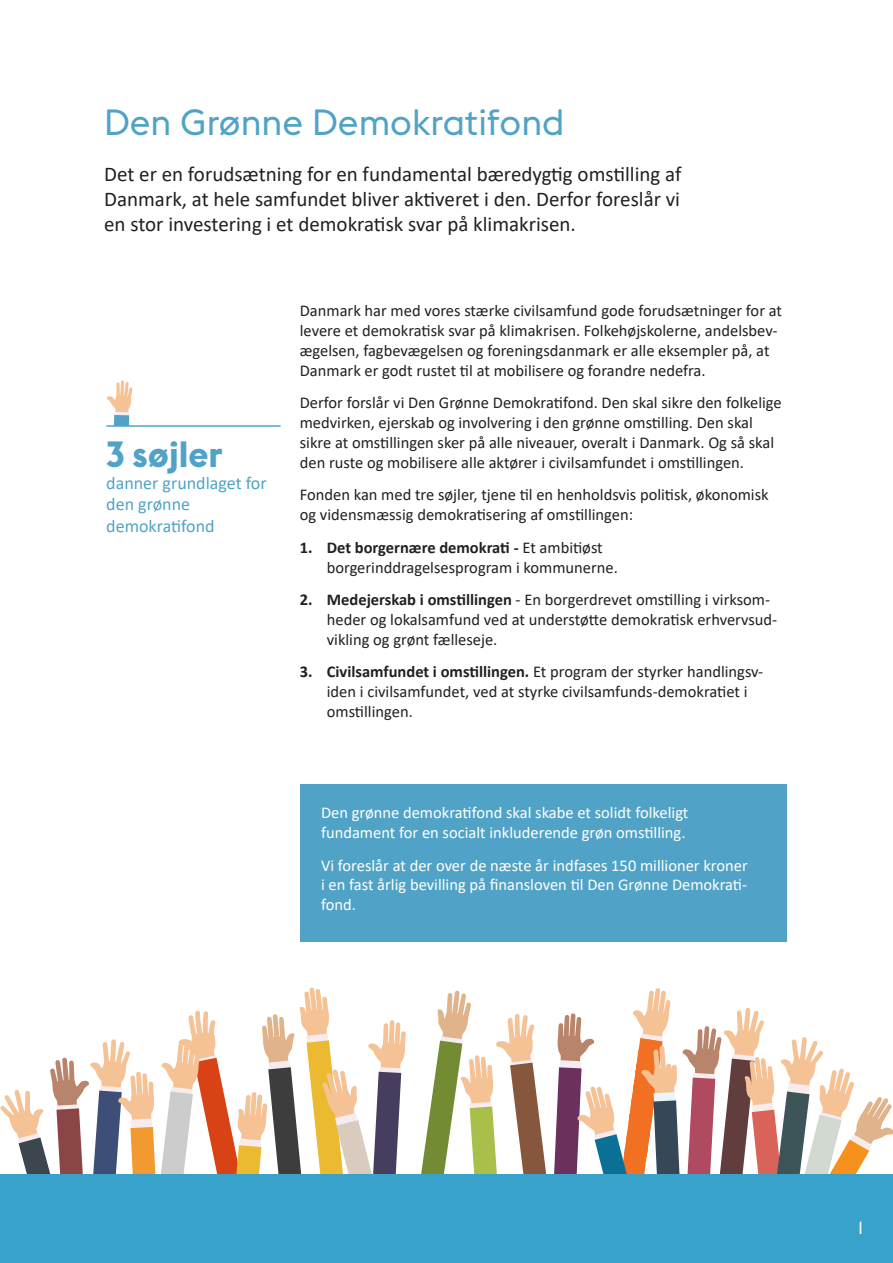
<style>
.page{position:relative;width:893px;height:1263px;background:#fff}
.page>*{position:absolute;margin:0;border:0;box-sizing:border-box;transform-origin:0 0}
.t1{font:36px "Euclid Flex";color:#50a3c6}
.t2{font:700 36px "Euclid Flex";color:#50a3c6}
.t3{font:21px/25.2px "Calibri";color:#231f20;text-align:justify}
.t4{font:18px/21.6px "Calibri";color:#50a3c6}
.t5{font:18px "Euclid Flex";color:#fff}
.Brødtekst{font:16.5px/19.8px "Calibri";color:#231f20}
.Brødtekst-2{font:16.5px/19.8px "Calibri";color:#fff}
.s1{font-weight:700}
</style>
<div class="page">
<svg style="left:0;top:987px;width:893px;height:188px"></svg>
<div style="left:0;top:1175px;width:893px;height:88px;background:#38a2ca"></div>
<svg style="left:107px;top:380px;width:25px;height:45px"></svg>
<hr style="left:106px;top:425px;width:175px;height:2px;background:#50a3c6">
<div style="left:300px;top:784px;width:487px;height:158px;background:#50a3c6"></div>
<p class="t1" style="left:104px;top:102px;width:462px">Den Grønne Demokratifond</p>
<p class="t3" style="left:104px;top:160px;width:579px">Det er en forudsætning for en fundamental bæredygtig omstilling af Danmark, at hele samfundet bliver aktiveret i den. Derfor foreslår vi en stor investering i et demokratisk svar på klimakrisen.</p>
<p class="t2" style="left:106px;top:433px;width:118px">3 søjler</p>
<p class="t4" style="left:106px;top:471px;width:162px">danner grundlaget for den grønne demokratifond</p>
<p class="Brødtekst" style="left:300px;top:301px;width:484px">Danmark har med vores stærke civilsamfund gode forudsætninger for at levere et demokratisk svar på klimakrisen. Folkehøjskolerne, andelsbev&shy;ægelsen, fagbevægelsen og foreningsdanmark er alle eksempler på, at Danmark er godt rustet til at mobilisere og forandre nedefra.</p>
<p class="Brødtekst" style="left:300px;top:393px;width:483px">Derfor forslår vi Den Grønne Demokratifond. Den skal sikre den folkelige medvirken, ejerskab og involvering i den grønne omstilling. Den skal sikre at omstillingen sker på alle niveauer, overalt i Danmark. Og så skal den ruste og mobilisere alle aktører i civilsamfundet i omstillingen.</p>
<p class="Brødtekst" style="left:300px;top:485px;width:470px">Fonden kan med tre søjler, tjene til en henholdsvis politisk, økonomisk og vidensmæssig demokratisering af omstillingen:</p>
<p class="Brødtekst" style="left:327px;top:537px;width:293px;text-indent:-27px"><span class="s1">1. Det borgernære demokrati -</span> Et ambitiøst borgerinddragelsesprogram i kommunerne.</p>
<p class="Brødtekst" style="left:327px;top:589px;width:452px;text-indent:-27px"><span class="s1">2. Medejerskab i omstillingen</span> - En borgerdrevet omstilling i virksom&shy;heder og lokalsamfund ved at understøtte demokratisk erhvervsud&shy;vikling og grønt fælleseje.</p>
<p class="Brødtekst" style="left:327px;top:661px;width:438px;text-indent:-27px"><span class="s1">3. Civilsamfundet i omstillingen.</span> Et program der styrker handlingsv&shy;iden i civilsamfundet, ved at styrke civilsamfunds-demokratiet i omstillingen.</p>
<p class="Brødtekst-2" style="left:321px;top:802px;width:369px">Den grønne demokratifond skal skabe et solidt folkeligt fundament for en socialt inkluderende grøn omstilling.</p>
<p class="Brødtekst-2" style="left:321px;top:855px;width:428px;text-align:justify">Vi foreslår at der over de næste år indfases 150 millioner kroner i en fast årlig bevilling på finansloven til Den Grønne Demokrati&shy;fond.</p>
<p class="t5" style="left:858px;top:1217px;width:7px">1</p>
</div>
